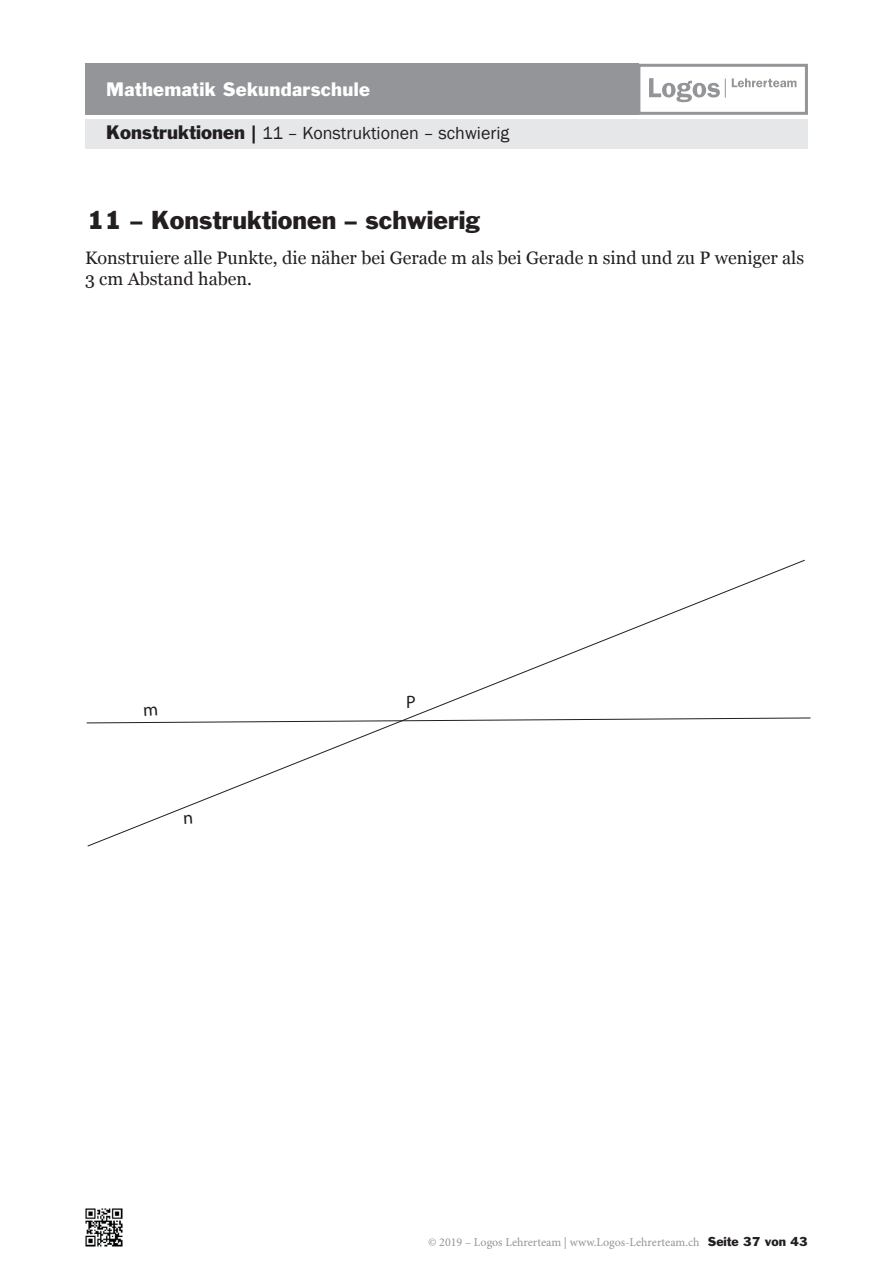
<style>
.page{position:relative;width:893px;height:1263px;background:#fff}
.page>*{position:absolute;margin:0;border:0;box-sizing:border-box;transform-origin:0 0}
.t1{font:24px "Franklin Gothic Std";color:#231f20}
.t2{font:18px/21.6px "Georgia";color:#231f20}
.t3{font:18px "Franklin Gothic";color:#231f20}
.t4{font:18px "Franklin Gothic Std";letter-spacing:.015em;color:#fff}
.t5{font:18px "Myriad Pro";color:#231f20}
.t6{font:12px "Minion Pro";color:#939598}
.s1{font-family:"Franklin Gothic Std"}
.s2{font-family:"Franklin Gothic Std";color:#231f20}
</style>
<div class="page">
<svg style="left:87px;top:559px;width:718px;height:288px"></svg>
<img style="left:85px;top:1209px;width:37px;height:37px">
<div style="left:85px;top:119px;width:723px;height:30px;background:#e6e7e9"></div>
<div style="left:85px;top:64px;width:554px;height:51px;background:#939598"></div>
<svg style="left:649px;top:78px;width:77px;height:24px"></svg>
<svg style="left:732px;top:78px;width:65px;height:9px"></svg>
<div style="left:637px;top:64px;width:171px;height:51px;border:3px solid #939598"></div>
<svg style="left:86px;top:706px;width:725px;height:18px"></svg>
<svg style="left:184px;top:814px;width:8px;height:10px"></svg>
<p class="t4" style="left:106px;top:78px;width:265px">Mathematik Sekundarschule</p>
<p class="t3" style="left:106px;top:122px;width:405px"><span class="s1">Konstruktionen |</span> 11 – Konstruktionen – schwierig</p>
<h1 class="t1" style="left:87px;top:205px;width:395px">11 – Konstruktionen – schwierig</h1>
<p class="t2" style="left:85px;top:246px;width:721px">Konstruiere alle Punkte, die näher bei Gerade m als bei Gerade n sind und zu P weniger als<br>3 cm Abstand haben.</p>
<p class="t5" style="left:406px;top:691px;width:11px">P</p>
<p class="t6" style="left:428px;top:1234px;width:381px">© 2019 – Logos Lehrerteam | www.Logos-Lehrerteam.ch <span class="s2">Seite 37 von 43</span></p>
</div>
